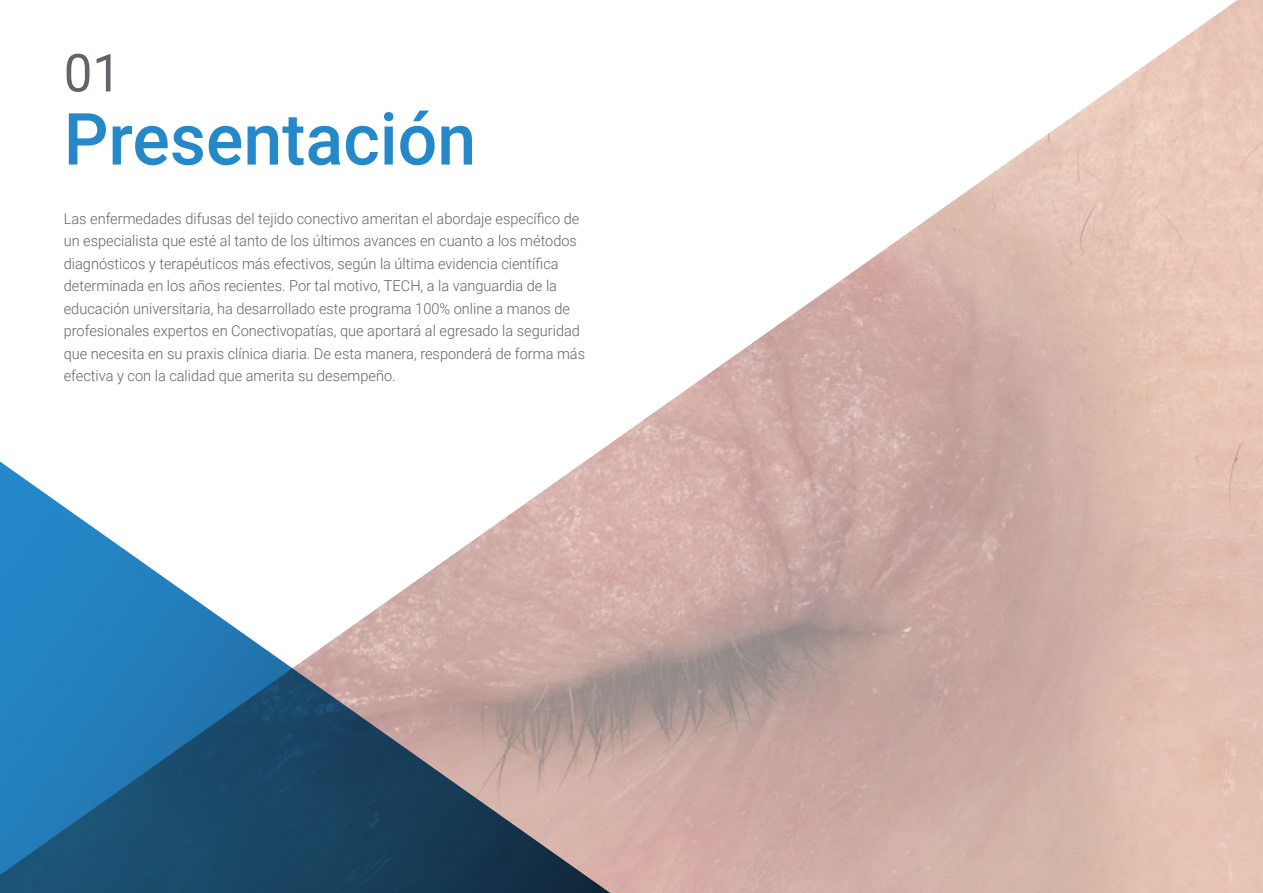
<style>
.page{position:relative;width:1263px;height:893px;background:#fff}
.page>*{position:absolute;margin:0;border:0;box-sizing:border-box;transform-origin:0 0}
.t1{font:500 72px "Roboto";color:#2488c9}
.t2{font:52.5px "Roboto";color:#61646a}
.t3{font:300 15px/22.5px "Roboto";color:#61646a}
</style>
<div class="page">
<svg style="left:0;top:446px;width:640px;height:447px"></svg>
<h2 class="t2" style="left:64px;top:36px;width:59px">01</h2>
<h1 class="t1" style="left:64px;top:89px;width:414px">Presentación</h1>
<p class="t3" style="left:64px;top:207px;width:523px">Las enfermedades difusas del tejido conectivo ameritan el abordaje específico de un especialista que esté al tanto de los últimos avances en cuanto a los métodos diagnósticos y terapéuticos más efectivos, según la última evidencia científica determinada en los años recientes. Por tal motivo, TECH, a la vanguardia de la educación universitaria, ha desarrollado este programa 100% online a manos de profesionales expertos en Conectivopatías, que aportará al egresado la seguridad que necesita en su praxis clínica diaria. De esta manera, responderá de forma más efectiva y con la calidad que amerita su desempeño.</p>
</div>
